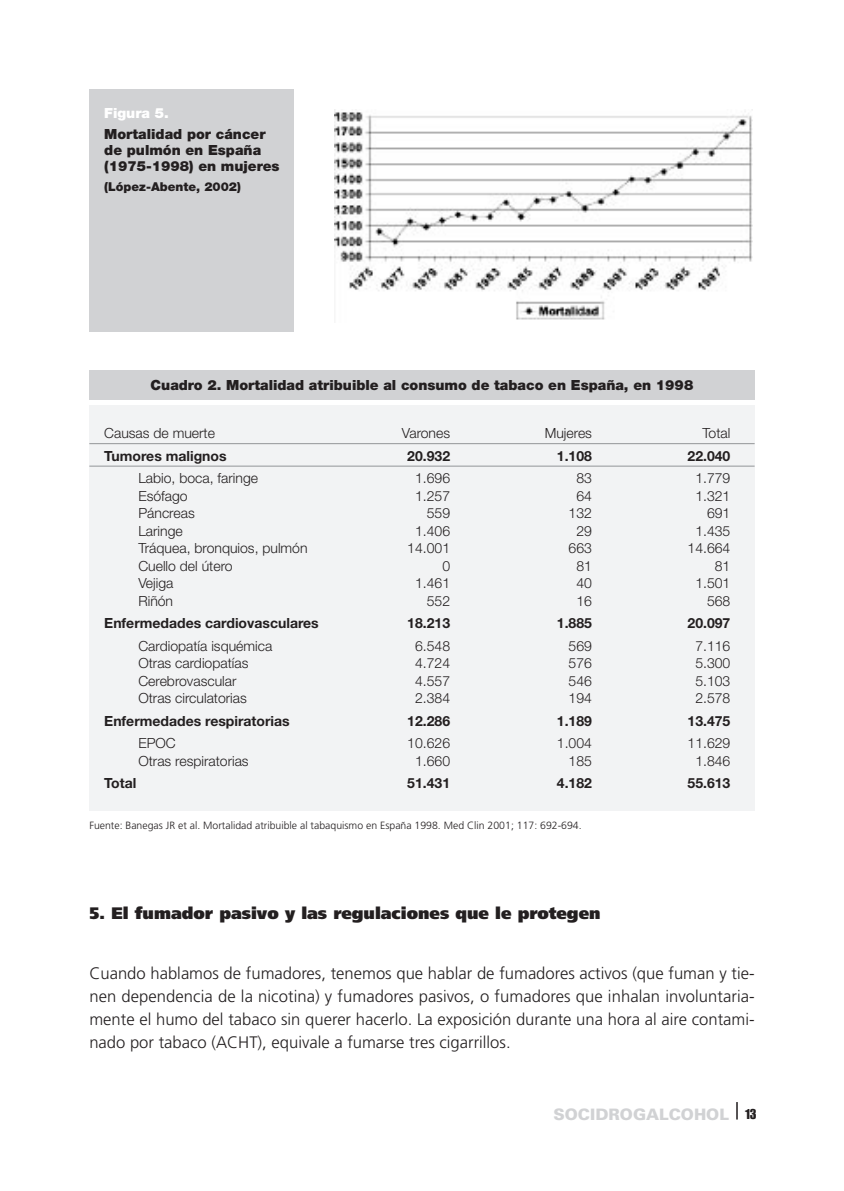
<style>
.page{position:relative;width:844px;height:1191px;background:#fff}
.page>*{position:absolute;margin:0;border:0;box-sizing:border-box;transform-origin:0 0}
.t1{font:300 16.62px/22.8px "Frutiger";color:#231f20;text-align:justify}
.t2{font:900 16.62px "Frutiger";color:#231f20}
.t3{font:900 15.75px "Univers";color:#d1d2d4}
.t4{font:300 14px "Helvetica Neue";color:#231f20}
.t5{font:700 14px "Helvetica Neue";color:#231f20}
.t6{font:900 14px/15.8px "Helvetica Neue";color:#231f20}
.t7{font:900 14px "Helvetica Neue";color:#fff}
.t8{font:900 12.25px "Helvetica Neue";color:#231f20}
.t9{font:300 10.5px "Frutiger";color:#231f20}
.s1{font-family:"Impact";font-weight:400;font-size:14px;color:#231f20}
</style>
<div class="page">
<svg style="left:736px;top:1102px;width:1px;height:17px"></svg>
<div style="left:89px;top:405px;width:665px;height:405px;background:#f2f3f4"></div>
<hr style="left:89px;top:443px;width:665px;height:1px;background:#939598">
<hr style="left:89px;top:466px;width:665px;height:1px;background:#939598">
<div style="left:89px;top:370px;width:665px;height:30px;background:#d1d2d4"></div>
<div style="left:89px;top:89px;width:205px;height:243px;background:#d1d2d4"></div>
<img style="left:335px;top:111px;width:417px;height:209px">
<p class="t7" style="left:104px;top:105px;width:66px">Figura 5.</p>
<p class="t6" style="left:104px;top:126px;width:177px">Mortalidad por cáncer de pulmón en España (1975-1998) en mujeres</p>
<p class="t8" style="left:104px;top:180px;width:138px">(López-Abente, 2002)</p>
<p class="t6" style="left:151px;top:377px;width:544px">Cuadro 2. Mortalidad atribuible al consumo de tabaco en España, en 1998</p>
<p class="t4" style="left:104px;top:425px;width:112px">Causas de muerte</p>
<p class="t4" style="left:402px;top:425px;width:50px">Varones</p>
<p class="t4" style="left:544px;top:425px;width:49px">Mujeres</p>
<p class="t4" style="left:702px;top:425px;width:30px">Total</p>
<p class="t5" style="left:104px;top:447px;width:124px">Tumores malignos</p>
<p class="t5" style="left:407px;top:447px;width:44px">20.932</p>
<p class="t5" style="left:557px;top:447px;width:37px">1.108</p>
<p class="t5" style="left:687px;top:447px;width:44px">22.040</p>
<p class="t4" style="left:138px;top:469px;width:121px">Labio, boca, faringe</p>
<p class="t4" style="left:415px;top:469px;width:37px">1.696</p>
<p class="t4" style="left:576px;top:469px;width:17px">83</p>
<p class="t4" style="left:695px;top:469px;width:37px">1.779</p>
<p class="t4" style="left:138px;top:487px;width:51px">Esófago</p>
<p class="t4" style="left:415px;top:487px;width:37px">1.257</p>
<p class="t4" style="left:576px;top:487px;width:17px">64</p>
<p class="t4" style="left:695px;top:487px;width:37px">1.321</p>
<p class="t4" style="left:138px;top:504px;width:58px">Páncreas</p>
<p class="t4" style="left:426px;top:504px;width:25px">559</p>
<p class="t4" style="left:568px;top:504px;width:25px">132</p>
<p class="t4" style="left:706px;top:504px;width:25px">691</p>
<p class="t4" style="left:138px;top:522px;width:46px">Laringe</p>
<p class="t4" style="left:415px;top:522px;width:37px">1.406</p>
<p class="t4" style="left:576px;top:522px;width:17px">29</p>
<p class="t4" style="left:695px;top:522px;width:37px">1.435</p>
<p class="t4" style="left:138px;top:539px;width:171px">Tráquea, bronquios, pulmón</p>
<p class="t4" style="left:407px;top:539px;width:44px">14.001</p>
<p class="t4" style="left:568px;top:539px;width:25px">663</p>
<p class="t4" style="left:687px;top:539px;width:44px">14.664</p>
<p class="t4" style="left:138px;top:557px;width:96px">Cuello del útero</p>
<p class="t4" style="left:442px;top:557px;width:9px">0</p>
<p class="t4" style="left:576px;top:557px;width:17px">81</p>
<p class="t4" style="left:714px;top:557px;width:17px">81</p>
<p class="t4" style="left:138px;top:574px;width:37px">Vejiga</p>
<p class="t4" style="left:415px;top:574px;width:37px">1.461</p>
<p class="t4" style="left:576px;top:574px;width:17px">40</p>
<p class="t4" style="left:695px;top:574px;width:37px">1.501</p>
<p class="t4" style="left:138px;top:592px;width:36px">Riñón</p>
<p class="t4" style="left:426px;top:592px;width:25px">552</p>
<p class="t4" style="left:576px;top:592px;width:17px">16</p>
<p class="t4" style="left:706px;top:592px;width:25px">568</p>
<p class="t5" style="left:104px;top:614px;width:216px">Enfermedades cardiovasculares</p>
<p class="t5" style="left:407px;top:614px;width:44px">18.213</p>
<p class="t5" style="left:557px;top:614px;width:37px">1.885</p>
<p class="t5" style="left:687px;top:614px;width:44px">20.097</p>
<p class="t4" style="left:138px;top:637px;width:135px">Cardiopatía isquémica</p>
<p class="t4" style="left:415px;top:637px;width:37px">6.548</p>
<p class="t4" style="left:568px;top:637px;width:25px">569</p>
<p class="t4" style="left:695px;top:637px;width:37px">7.116</p>
<p class="t4" style="left:138px;top:654px;width:111px">Otras cardiopatías</p>
<p class="t4" style="left:415px;top:654px;width:37px">4.724</p>
<p class="t4" style="left:568px;top:654px;width:25px">576</p>
<p class="t4" style="left:695px;top:654px;width:37px">5.300</p>
<p class="t4" style="left:138px;top:672px;width:100px">Cerebrovascular</p>
<p class="t4" style="left:415px;top:672px;width:37px">4.557</p>
<p class="t4" style="left:568px;top:672px;width:25px">546</p>
<p class="t4" style="left:695px;top:672px;width:37px">5.103</p>
<p class="t4" style="left:138px;top:689px;width:110px">Otras circulatorias</p>
<p class="t4" style="left:415px;top:689px;width:37px">2.384</p>
<p class="t4" style="left:568px;top:689px;width:25px">194</p>
<p class="t4" style="left:695px;top:689px;width:37px">2.578</p>
<p class="t5" style="left:104px;top:712px;width:187px">Enfermedades respiratorias</p>
<p class="t5" style="left:407px;top:712px;width:44px">12.286</p>
<p class="t5" style="left:557px;top:712px;width:37px">1.189</p>
<p class="t5" style="left:687px;top:712px;width:44px">13.475</p>
<p class="t4" style="left:138px;top:734px;width:39px">EPOC</p>
<p class="t4" style="left:407px;top:734px;width:44px">10.626</p>
<p class="t4" style="left:557px;top:734px;width:37px">1.004</p>
<p class="t4" style="left:687px;top:734px;width:44px">11.629</p>
<p class="t4" style="left:138px;top:752px;width:112px">Otras respiratorias</p>
<p class="t4" style="left:415px;top:752px;width:37px">1.660</p>
<p class="t4" style="left:568px;top:752px;width:25px">185</p>
<p class="t4" style="left:695px;top:752px;width:37px">1.846</p>
<p class="t5" style="left:104px;top:774px;width:34px">Total</p>
<p class="t5" style="left:407px;top:774px;width:44px">51.431</p>
<p class="t5" style="left:557px;top:774px;width:37px">4.182</p>
<p class="t5" style="left:687px;top:774px;width:44px">55.613</p>
<p class="t9" style="left:89px;top:819px;width:493px">Fuente: Banegas JR et al. Mortalidad atribuible al tabaquismo en España 1998. Med Clin 2001; 117: 692-694.</p>
<p class="t2" style="left:89px;top:903px;width:512px">5. El fumador pasivo y las regulaciones que le protegen</p>
<p class="t1" style="left:89px;top:962px;width:666px">Cuando hablamos de fumadores, tenemos que hablar de fumadores activos (que fuman y tie&shy;nen dependencia de la nicotina) y fumadores pasivos, o fumadores que inhalan involuntaria&shy;mente el humo del tabaco sin querer hacerlo. La exposición durante una hora al aire contami&shy;nado por tabaco (ACHT), equivale a fumarse tres cigarrillos.</p>
<p class="t3" style="left:553px;top:1104px;width:205px">SOCIDROGALCOHOL <span class="s1">13</span></p>
</div>
